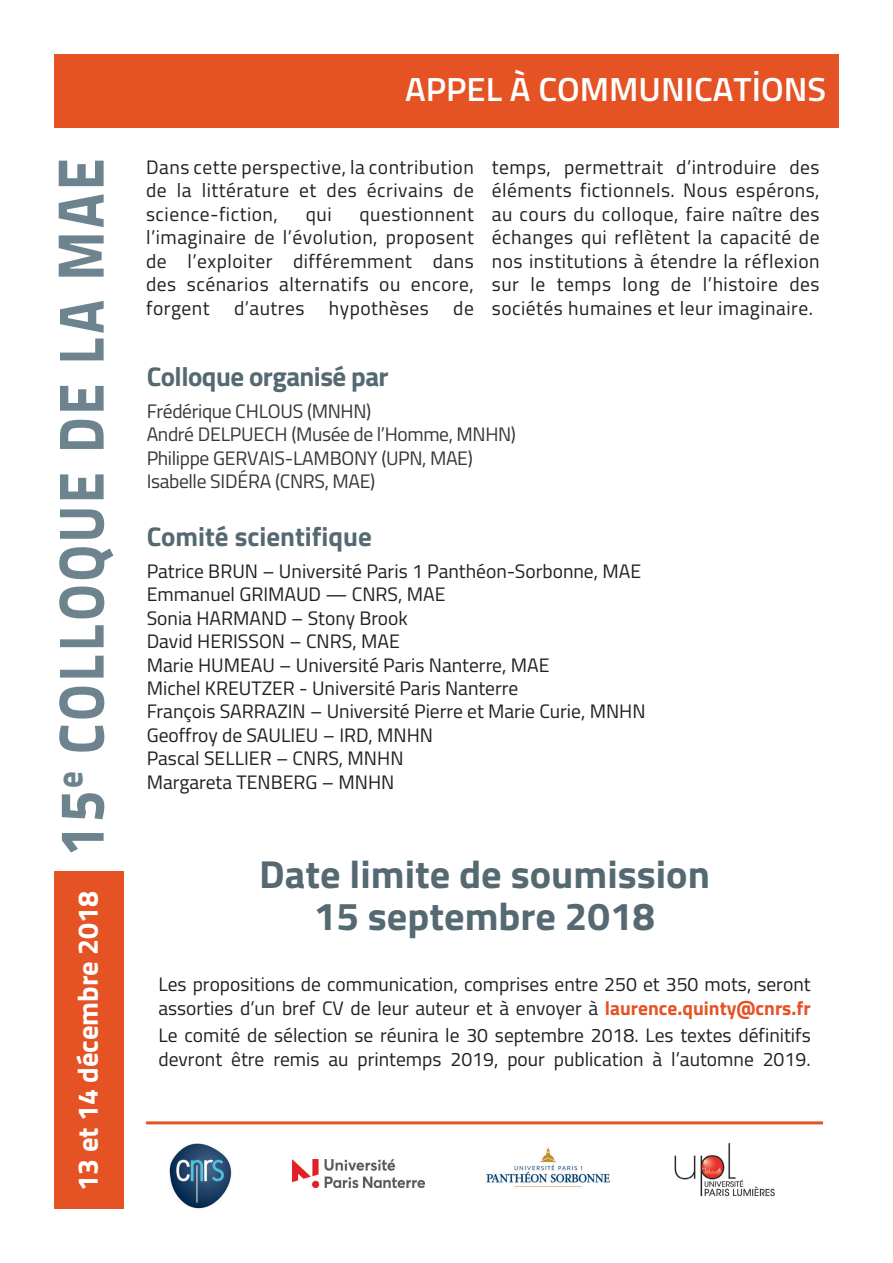
<style>
.page{position:relative;width:893px;height:1263px;background:#fff}
.page>*{position:absolute;margin:0;border:0;box-sizing:border-box;transform-origin:0 0}
.t1{font:63.3px "Titillium Text 25 L 999 wt";letter-spacing:.05em;color:#6d848f;scale:.9 1}
.t2{font:700 39px "Titillium";color:#556972}
.t3{font:600 33.45px "Titillium";color:#fff}
.t4{font:700 28.5px "Titillium";color:#fff}
.t5{font:700 27px "Titillium";letter-spacing:-.015em;color:#556972}
.t6{font:19.5px/23.4px "Titillium";color:#231f20;text-align:justify}
.t7{font:19.5px "Titillium";letter-spacing:-.02em;color:#353738}
.s1{font-size:65.1px}
.s2{font-weight:700;color:#e55224}
</style>
<div class="page">
<div style="left:55px;top:55px;width:784px;height:73px;background:#e55224"></div>
<div style="left:54px;top:872px;width:70px;height:337px;background:#e55224"></div>
<hr style="left:146px;top:1121px;width:677px;height:3px;background:#e55224">
<img style="left:169px;top:1143px;width:63px;height:66px">
<img style="left:292px;top:1159px;width:132px;height:29px">
<img style="left:486px;top:1147px;width:124px;height:41px">
<img style="left:674px;top:1142px;width:101px;height:55px">
<p class="t1" style="left:32px;top:854px;width:775px;rotate:-90deg">15<sup>e</sup> COLLOQUE DE LA <span class="s1">MAE</span></p>
<p class="t4" style="left:66px;top:1190px;width:301px;rotate:-90deg">13 et 14 décembre 2018</p>
<p class="t3" style="left:405px;top:65px;width:423px">APPEL À COMMUNICATİONS</p>
<p class="t6" style="left:146px;top:155px;width:329px">Dans cette perspective, la contribution de la littérature et des écrivains de science-fiction,</p>
<p class="t6" style="left:146px;top:201px;width:329px;text-indent:213px">questionnent l’imaginaire de l’évolution, proposent de l’exploiter différemment dans des scénarios alternatifs ou encore, forgent d’autres hypothèses de</p>
<p class="t6" style="left:306px;top:201px;width:27px">qui</p>
<p class="t6" style="left:492px;top:155px;width:329px">temps, permettrait d’introduire des éléments fictionnels. Nous espérons, au cours du colloque, faire naître des échanges qui reflètent la capacité de nos institutions à étendre la réflexion sur le temps long de l’histoire des sociétés humaines et leur imaginaire.</p>
<p class="t5" style="left:147px;top:356px;width:243px">Colloque organisé par</p>
<p class="t7" style="left:147px;top:397px;width:226px">Frédérique CHLOUS (MNHN)</p>
<p class="t7" style="left:147px;top:420px;width:371px">André DELPUECH (Musée de l’Homme, MNHN)</p>
<p class="t7" style="left:147px;top:444px;width:328px">Philippe GERVAIS-LAMBONY (UPN, MAE)</p>
<p class="t7" style="left:147px;top:467px;width:230px">Isabelle SIDÉRA (CNRS, MAE)</p>
<p class="t5" style="left:147px;top:516px;width:227px">Comité scientifique</p>
<p class="t6" style="left:147px;top:558px;width:496px">Patrice BRUN – Université Paris 1 Panthéon-Sorbonne, MAE</p>
<p class="t6" style="left:147px;top:582px;width:300px">Emmanuel GRIMAUD — CNRS, MAE</p>
<p class="t6" style="left:147px;top:605px;width:263px">Sonia HARMAND – Stony Brook</p>
<p class="t6" style="left:147px;top:629px;width:255px">David HERISSON – CNRS, MAE</p>
<p class="t6" style="left:147px;top:652px;width:404px">Marie HUMEAU – Université Paris Nanterre, MAE</p>
<p class="t6" style="left:147px;top:675px;width:373px">Michel KREUTZER - Université Paris Nanterre</p>
<p class="t6" style="left:147px;top:699px;width:500px">François SARRAZIN – Université Pierre et Marie Curie, MNHN</p>
<p class="t6" style="left:147px;top:722px;width:288px">Geoffroy de SAULIEU – IRD, MNHN</p>
<p class="t6" style="left:147px;top:746px;width:258px">Pascal SELLIER – CNRS, MNHN</p>
<p class="t6" style="left:147px;top:769px;width:249px">Margareta TENBERG – MNHN</p>
<p class="t2" style="left:259px;top:844px;width:452px">Date limite de soumission</p>
<p class="t2" style="left:314px;top:886px;width:343px">15 septembre 2018</p>
<p class="t6" style="left:158px;top:972px;width:654px">Les propositions de communication, comprises entre 250 et 350 mots, seront assorties d’un bref CV de leur auteur et à envoyer à <span class="s2">laurence.quinty@cnrs.fr</span></p>
<p class="t6" style="left:158px;top:1023px;width:654px">Le comité de sélection se réunira le 30 septembre 2018. Les textes définitifs devront être remis au printemps 2019, pour publication à l’automne 2019.</p>
</div>
